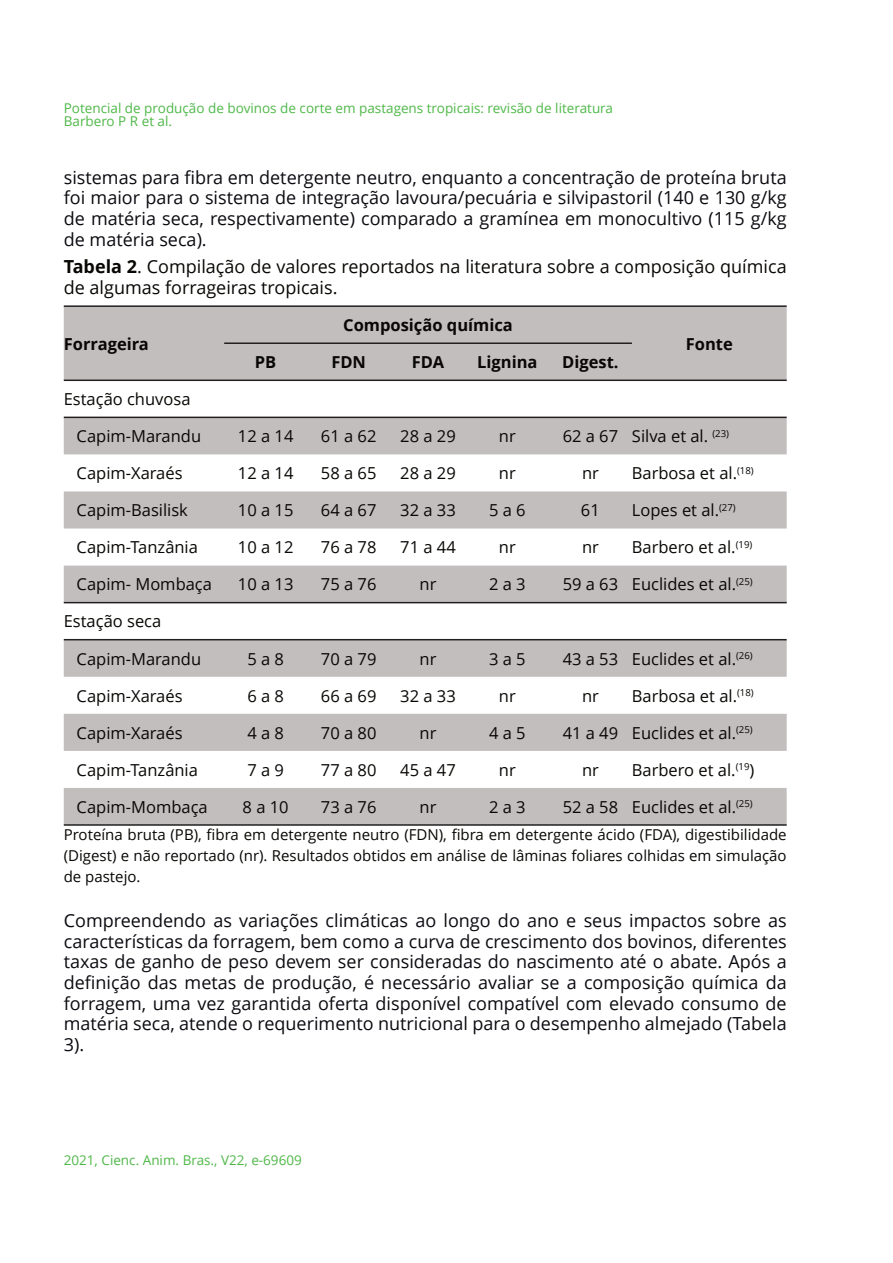
<style>
.page{position:relative;width:893px;height:1263px;background:#fff}
.page>*{position:absolute;margin:0;border:0;box-sizing:border-box;transform-origin:0 0}
.t1{font:18px/20.7px "Open Sans";color:#0c0a10;text-align:justify}
.t2{font:18px/21px "Open Sans";color:#080704}
.t3{font:16.5px "Open Sans";color:#080704}
.t4{font:700 16.5px "Open Sans";color:#080704}
.t5{font:15px/21px "Open Sans";color:#080704;text-align:justify}
.t6{font:13.5px/13.5px "Open Sans";color:#4fb848}
.s1{font-weight:700}
</style>
<div class="page">
<svg style="left:64px;top:307px;width:723px;height:517px;fill:#c1bebd"></svg>
<hr style="left:64px;top:305px;width:723px;height:2px;background:#231f20">
<hr style="left:224px;top:342px;width:408px;height:2px;background:#231f20">
<hr style="left:64px;top:379px;width:723px;height:2px;background:#231f20">
<hr style="left:64px;top:417px;width:723px;height:1px;background:#231f20">
<hr style="left:64px;top:602px;width:723px;height:1px;background:#231f20">
<hr style="left:64px;top:639px;width:723px;height:1px;background:#231f20">
<hr style="left:64px;top:824px;width:723px;height:2px;background:#231f20">
<p class="t6" style="left:64px;top:102px;width:551px">Potencial de produção de bovinos de corte em pastagens tropicais: revisão de literatura<br>Barbero P R et al.</p>
<p class="t1" style="left:64px;top:169px;width:724px">sistemas para fibra em detergente neutro, enquanto a concentração de proteína bruta foi maior para o sistema de integração lavoura/pecuária e silvipastoril (140 e 130 g/kg de matéria seca, respectivamente) comparado a gramínea em monocultivo (115 g/kg de matéria seca).</p>
<p class="t2" style="left:64px;top:258px;width:724px"><span class="s1">Tabela 2</span>. Compilação de valores reportados na literatura sobre a composição química de algumas forrageiras tropicais.</p>
<p class="t4" style="left:64px;top:337px;width:87px">Forrageira</p>
<p class="t4" style="left:343px;top:318px;width:171px">Composição química</p>
<p class="t4" style="left:255px;top:355px;width:23px">PB</p>
<p class="t4" style="left:331px;top:355px;width:36px">FDN</p>
<p class="t4" style="left:412px;top:355px;width:34px">FDA</p>
<p class="t4" style="left:477px;top:355px;width:62px">Lignina</p>
<p class="t4" style="left:562px;top:355px;width:58px">Digest.</p>
<p class="t4" style="left:686px;top:337px;width:49px">Fonte</p>
<p class="t3" style="left:64px;top:392px;width:128px">Estação chuvosa</p>
<p class="t3" style="left:77px;top:429px;width:126px">Capim-Marandu</p>
<p class="t3" style="left:238px;top:429px;width:57px">12 a 14</p>
<p class="t3" style="left:321px;top:429px;width:57px">61 a 62</p>
<p class="t3" style="left:400px;top:429px;width:57px">28 a 29</p>
<p class="t3" style="left:499px;top:429px;width:18px">nr</p>
<p class="t3" style="left:563px;top:429px;width:168px">62 a 67 Silva et al. <sup>(23)</sup></p>
<p class="t3" style="left:77px;top:467px;width:107px">Capim-Xaraés</p>
<p class="t3" style="left:238px;top:467px;width:57px">12 a 14</p>
<p class="t3" style="left:321px;top:467px;width:57px">58 a 65</p>
<p class="t3" style="left:400px;top:467px;width:57px">28 a 29</p>
<p class="t3" style="left:499px;top:467px;width:18px">nr</p>
<p class="t3" style="left:582px;top:467px;width:18px">nr</p>
<p class="t3" style="left:632px;top:467px;width:123px">Barbosa et al.<sup>(18)</sup></p>
<p class="t3" style="left:77px;top:504px;width:113px">Capim-Basilisk</p>
<p class="t3" style="left:238px;top:504px;width:57px">10 a 15</p>
<p class="t3" style="left:321px;top:504px;width:57px">64 a 67</p>
<p class="t3" style="left:400px;top:504px;width:57px">32 a 33</p>
<p class="t3" style="left:489px;top:504px;width:38px">5a6</p>
<p class="t3" style="left:581px;top:504px;width:20px">61</p>
<p class="t3" style="left:632px;top:504px;width:105px">Lopes et al.<sup>(27)</sup></p>
<p class="t3" style="left:77px;top:541px;width:123px">Capim-Tanzânia</p>
<p class="t3" style="left:238px;top:541px;width:57px">10 a 12</p>
<p class="t3" style="left:321px;top:541px;width:57px">76 a 78</p>
<p class="t3" style="left:400px;top:541px;width:57px">71 a 44</p>
<p class="t3" style="left:499px;top:541px;width:18px">nr</p>
<p class="t3" style="left:582px;top:541px;width:18px">nr</p>
<p class="t3" style="left:632px;top:541px;width:122px">Barbero et al.<sup>(19)</sup></p>
<p class="t3" style="left:77px;top:578px;width:137px">Capim- Mombaça</p>
<p class="t3" style="left:238px;top:578px;width:57px">10 a 13</p>
<p class="t3" style="left:321px;top:578px;width:57px">75 a 76</p>
<p class="t3" style="left:420px;top:578px;width:18px">nr</p>
<p class="t3" style="left:489px;top:578px;width:38px">2a3</p>
<p class="t3" style="left:563px;top:578px;width:192px">59 a 63 Euclides et al.<sup>(25)</sup></p>
<p class="t3" style="left:64px;top:615px;width:99px">Estação seca</p>
<p class="t3" style="left:77px;top:652px;width:126px">Capim-Marandu</p>
<p class="t3" style="left:247px;top:652px;width:38px">5a8</p>
<p class="t3" style="left:321px;top:652px;width:57px">70 a 79</p>
<p class="t3" style="left:420px;top:652px;width:18px">nr</p>
<p class="t3" style="left:489px;top:652px;width:38px">3a5</p>
<p class="t3" style="left:563px;top:652px;width:192px">43 a 53 Euclides et al.<sup>(26)</sup></p>
<p class="t3" style="left:77px;top:689px;width:107px">Capim-Xaraés</p>
<p class="t3" style="left:247px;top:689px;width:38px">6a8</p>
<p class="t3" style="left:321px;top:689px;width:57px">66 a 69</p>
<p class="t3" style="left:400px;top:689px;width:57px">32 a 33</p>
<p class="t3" style="left:499px;top:689px;width:18px">nr</p>
<p class="t3" style="left:582px;top:689px;width:18px">nr</p>
<p class="t3" style="left:632px;top:689px;width:123px">Barbosa et al.<sup>(18)</sup></p>
<p class="t3" style="left:77px;top:726px;width:107px">Capim-Xaraés</p>
<p class="t3" style="left:247px;top:726px;width:38px">4a8</p>
<p class="t3" style="left:321px;top:726px;width:57px">70 a 80</p>
<p class="t3" style="left:420px;top:726px;width:18px">nr</p>
<p class="t3" style="left:489px;top:726px;width:38px">4a5</p>
<p class="t3" style="left:563px;top:726px;width:192px">41 a 49 Euclides et al.<sup>(25)</sup></p>
<p class="t3" style="left:77px;top:763px;width:123px">Capim-Tanzânia</p>
<p class="t3" style="left:247px;top:763px;width:38px">7a9</p>
<p class="t3" style="left:321px;top:763px;width:57px">77 a 80</p>
<p class="t3" style="left:400px;top:763px;width:57px">45 a 47</p>
<p class="t3" style="left:499px;top:763px;width:18px">nr</p>
<p class="t3" style="left:582px;top:763px;width:18px">nr</p>
<p class="t3" style="left:632px;top:763px;width:124px">Barbero et al.<sup>(19</sup>)</p>
<p class="t3" style="left:77px;top:800px;width:133px">Capim-Mombaça</p>
<p class="t3" style="left:243px;top:800px;width:48px">8a10</p>
<p class="t3" style="left:321px;top:800px;width:57px">73 a 76</p>
<p class="t3" style="left:420px;top:800px;width:18px">nr</p>
<p class="t3" style="left:489px;top:800px;width:38px">2a3</p>
<p class="t3" style="left:563px;top:800px;width:192px">52 a 58 Euclides et al.<sup>(25)</sup></p>
<p class="t5" style="left:64px;top:826px;width:724px">Proteína bruta (PB), fibra em detergente neutro (FDN), fibra em detergente ácido (FDA), digestibilidade (Digest) e não reportado (nr). Resultados obtidos em análise de lâminas foliares colhidas em simulação de pastejo.</p>
<p class="t1" style="left:64px;top:912px;width:724px">Compreendendo as variações climáticas ao longo do ano e seus impactos sobre as características da forragem, bem como a curva de crescimento dos bovinos, diferentes taxas de ganho de peso devem ser consideradas do nascimento até o abate. Após a definição das metas de produção, é necessário avaliar se a composição química da forragem, uma vez garantida oferta disponível compatível com elevado consumo de matéria seca, atende o requerimento nutricional para o desempenho almejado (Tabela 3).</p>
<p class="t6" style="left:64px;top:1155px;width:240px">2021, Cienc. Anim. Bras., V22, e-69609</p>
</div>
